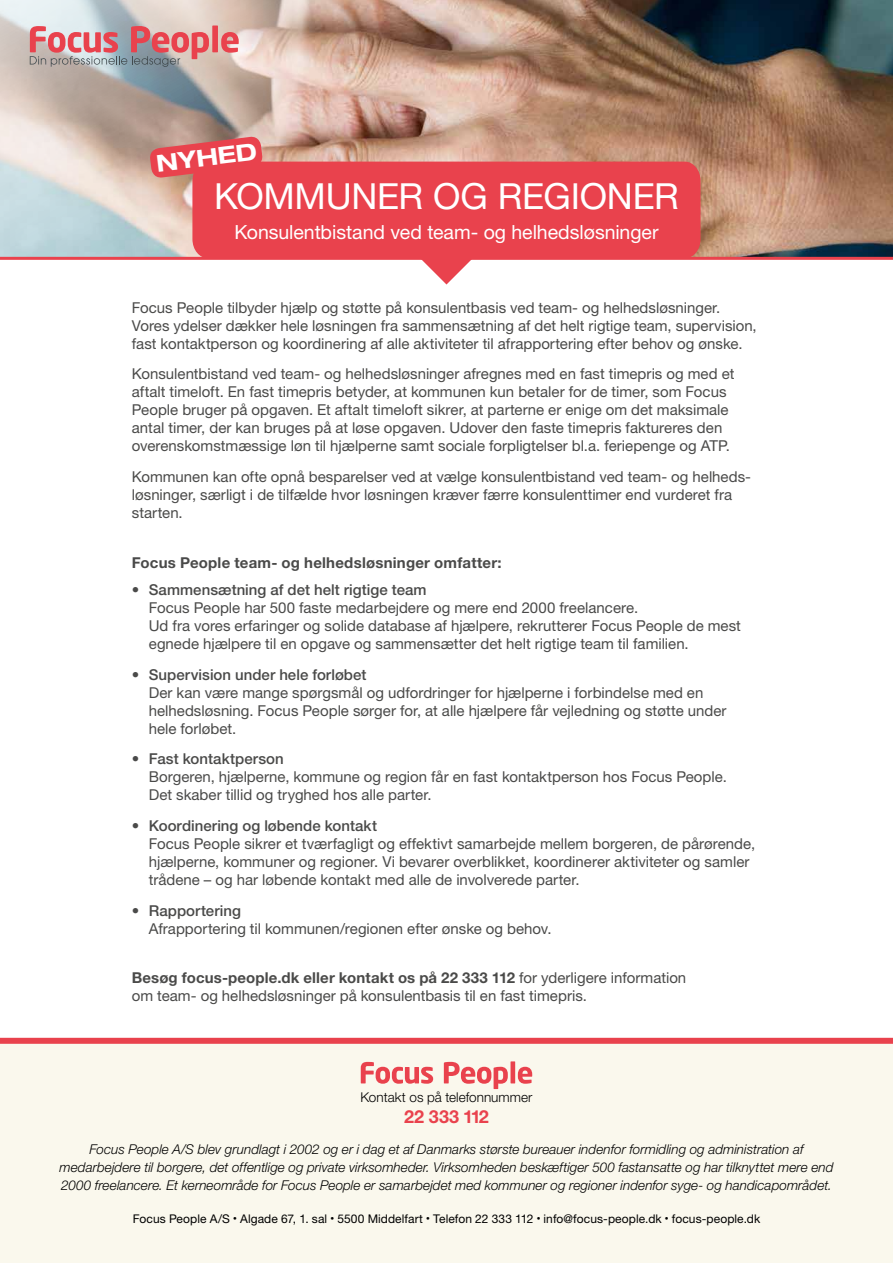
<style>
.page{position:relative;width:893px;height:1263px;background:#fff}
.page>*{position:absolute;margin:0;border:0;box-sizing:border-box;transform-origin:0 0}
.t1{font:36px "Helvetica Neue LT Std";letter-spacing:-.005em;color:#fff}
.t2{font:700 expanded 23.4px "Helvetica Neue LT Std";color:#fff}
.t3{font:19.5px "Helvetica Neue LT Std";letter-spacing:-.005em;color:#fff}
.t4{font:700 18px "Helvetica Neue LT Std";letter-spacing:.01em;color:#e9424d}
.t5{font:15px/18px "Helvetica Neue LT Std";color:#4a4a49}
.t6{font:700 15px "Helvetica Neue LT Std";letter-spacing:.015em;color:#4a4a49}
.t7{font:italic 300 13.5px/18px "Helvetica Neue LT Std";color:#000;text-align:center}
.t8{font:300 13.5px "Helvetica Neue LT Std";letter-spacing:.005em;color:#000}
.t9{font:12px "Helvetica Neue LT Std";letter-spacing:.005em;color:#000}
.s1{font-weight:500}
.s2{font-weight:700}
.s3{font-size:7.5px}
</style>
<div class="page">
<img style="left:344px;top:0;width:549px;height:257px">
<svg style="left:0;top:0;width:344px;height:257px;background:#cbc0b9"></svg>
<div style="left:0;top:1042px;width:893px;height:221px;background:#faf8ed"></div>
<svg style="left:444px;top:1062px;width:64px;height:27px"></svg>
<div style="left:510px;top:1061px;width:5px;height:22px;background:#e9424d"></div>
<svg style="left:518px;top:1067px;width:14px;height:17px"></svg>
<svg style="left:361px;top:1062px;width:72px;height:22px"></svg>
<hr style="left:0;top:257px;width:893px;height:3px;background:#e9424d">
<div style="left:0;top:1038px;width:893px;height:6px;background:#e9424d"></div>
<div style="left:212px;top:26px;width:6px;height:26px;background:#e9424d"></div>
<svg style="left:221px;top:32px;width:18px;height:21px"></svg>
<svg style="left:30px;top:26px;width:179px;height:41px;background:#c5969a"></svg>
<svg style="left:192px;top:162px;width:508px;height:122px;fill:#e9424d"></svg>
<svg style="left:149px;top:136px;width:114px;height:43px;background:#df5459"></svg>
<h2 class="t2" style="left:155px;top:149px;width:103px;rotate:-7deg">NYHED</h2>
<h1 class="t1" style="left:214px;top:174px;width:466px">KOMMUNER OG REGIONER</h1>
<h3 class="t3" style="left:234px;top:220px;width:426px">Konsulentbistand ved team- og helhedsløsninger</h3>
<p class="t5" style="left:132px;top:298px;width:626px">Focus People tilbyder hjælp og støtte på konsulentbasis ved team- og helhedsløsninger.<br>Vores ydelser dækker hele løsningen fra sammensætning af det helt rigtige team, supervision, fast kontaktperson og koordinering af alle aktiviteter til afrapportering efter behov og ønske.</p>
<p class="t5" style="left:132px;top:365px;width:604px">Konsulentbistand ved team- og helhedsløsninger afregnes med en fast timepris og med et aftalt timeloft. En fast timepris betyder, at kommunen kun betaler for de timer, som Focus People bruger på opgaven. Et aftalt timeloft sikrer, at parterne er enige om det maksimale antal timer, der kan bruges på at løse opgaven. Udover den faste timepris faktureres den overenskomstmæssige løn til hjælperne samt sociale forpligtelser bl.a. feriepenge og ATP.</p>
<p class="t5" style="left:132px;top:468px;width:621px">Kommunen kan ofte opnå besparelser ved at vælge konsulentbistand ved team- og helheds&shy;løsninger, særligt i de tilfælde hvor løsningen kræver færre konsulenttimer end vurderet fra starten.</p>
<p class="t6" style="left:132px;top:554px;width:371px">Focus People team- og helhedsløsninger omfatter:</p>
<p class="t5" style="left:149px;top:580px;width:594px;text-indent:-17px">• <span class="s1">Sammensætning af det helt rigtige team<br></span>Focus People har 500 faste medarbejdere og mere end 2000 freelancere.<br>Ud fra vores erfaringer og solide database af hjælpere, rekrutterer Focus People de mest egnede hjælpere til en opgave og sammensætter det helt rigtige team til familien.</p>
<p class="t5" style="left:149px;top:665px;width:579px;text-indent:-17px">• <span class="s1">Supervision under hele forløbet<br></span>Der kan være mange spørgsmål og udfordringer for hjælperne i forbindelse med en helhedsløsning. Focus People sørger for, at alle hjælpere får vejledning og støtte under hele forløbet.</p>
<p class="t5" style="left:149px;top:750px;width:580px;text-indent:-17px">• <span class="s1">Fast kontaktperson<br></span>Borgeren, hjælperne, kommune og region får en fast kontaktperson hos Focus People.<br>Det skaber tillid og tryghed hos alle parter.</p>
<p class="t5" style="left:149px;top:817px;width:608px;text-indent:-17px">• <span class="s1">Koordinering og løbende kontakt<br></span>Focus People sikrer et tværfagligt og effektivt samarbejde mellem borgeren, de pårørende, hjælperne, kommuner og regioner. Vi bevarer overblikket, koordinerer aktiviteter og samler trådene – og har løbende kontakt med alle de involverede parter.</p>
<p class="t5" style="left:149px;top:901px;width:404px;text-indent:-17px">• <span class="s1">Rapportering<br></span>Afrapportering til kommunen/regionen efter ønske og behov.</p>
<p class="t5" style="left:132px;top:968px;width:556px"><span class="s2">Besøg focus-people.dk eller kontakt os på 22 333 112</span> for yderligere information om team- og helhedsløsninger på konsulentbasis til en fast timepris.</p>
<p class="t8" style="left:360px;top:1089px;width:174px">Kontakt os på telefonnummer</p>
<p class="t4" style="left:404px;top:1106px;width:86px">22 333 112</p>
<p class="t7" style="left:59px;top:1139px;width:775px">Focus People A/S blev grundlagt i 2002 og er i dag et af Danmarks største bureauer indenfor formidling og administration af medarbejdere til borgere, det offentlige og private virksomheder. Virksomheden beskæftiger 500 fastansatte og har tilknyttet mere end<br>2000 freelancere. Et kerneområde for Focus People er samarbejdet med kommuner og regioner indenfor syge- og handicapområdet.</p>
<p class="t9" style="left:133px;top:1211px;width:629px">Focus People A/S <span class="s3">•</span> Algade 67, 1. sal <span class="s3">•</span> 5500 Middelfart <span class="s3">•</span> Telefon 22 333 112 <span class="s3">•</span> info@focus-people.dk <span class="s3">•</span> focus-people.dk</p>
</div>
